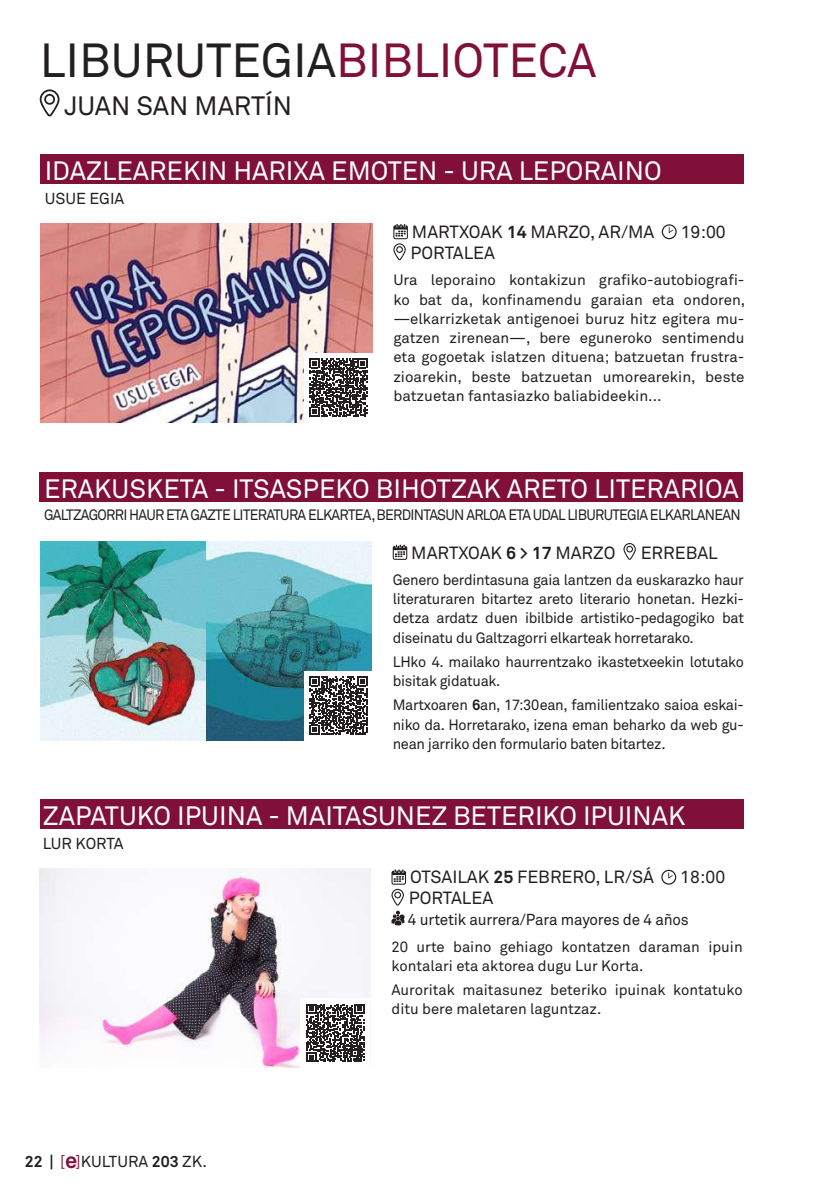
<style>
.page{position:relative;width:819px;height:1191px;background:#fff}
.page>*{position:absolute;margin:0;border:0;box-sizing:border-box;transform-origin:0 0}
.t1{font:47.25px "Akkurat Pro";color:#231f20}
.t2{font:26.25px "Akkurat Pro";color:#fff}
.t3{font:26.25px "Akkurat Pro";color:#231f20}
.t4{font:17.5px "Akkurat Pro";color:#231f20}
.t5{font:15.75px "Akkurat Pro";letter-spacing:-.01em;color:#231f20}
.t6{font:14.88px/19.2px "Akkurat Pro";letter-spacing:-.02em;color:#231f20;text-align:justify}
.t7{font:14.88px/19.2px "Akkurat Pro";color:#231f20}
.t8{font:14.88px "Akkurat Pro";letter-spacing:-.05em;color:#231f20;scale:.94 1}
.s1{color:#811039}
.s2{font-weight:700}
.s3{font-weight:700;font-size:21.88px;color:#811039}
</style>
<div class="page">
<div style="left:39px;top:472px;width:703px;height:30px;background:#811039"></div>
<div style="left:40px;top:154px;width:703px;height:30px;background:#811039"></div>
<div style="left:40px;top:799px;width:703px;height:30px;background:#811039"></div>
<svg style="left:393px;top:545px;width:14px;height:15px"></svg>
<svg style="left:623px;top:543px;width:13px;height:17px"></svg>
<svg style="left:661px;top:224px;width:15px;height:15px"></svg>
<svg style="left:393px;top:224px;width:15px;height:36px"></svg>
<svg style="left:661px;top:869px;width:15px;height:15px"></svg>
<svg style="left:391px;top:869px;width:15px;height:56px"></svg>
<svg style="left:40px;top:89px;width:20px;height:28px"></svg>
<img style="left:40px;top:541px;width:331px;height:199px">
<img style="left:41px;top:223px;width:331px;height:199px">
<img style="left:39px;top:869px;width:331px;height:198px">
<div style="left:304px;top:353px;width:69px;height:69px;background:#fff"></div>
<svg style="left:309px;top:358px;width:58px;height:58px"></svg>
<div style="left:304px;top:671px;width:69px;height:69px;background:#fff"></div>
<svg style="left:309px;top:676px;width:58px;height:58px"></svg>
<div style="left:300px;top:998px;width:70px;height:69px;background:#fff"></div>
<svg style="left:306px;top:1004px;width:58px;height:58px"></svg>
<hr style="left:818px;top:780px;width:1px;height:250px;background:#d6594d">
<h1 class="t1" style="left:40px;top:33px;width:558px">LIBURUTEGIA<span class="s1">BIBLIOTECA</span></h1>
<h2 class="t3" style="left:64px;top:91px;width:229px">JUAN SAN MARTÍN</h2>
<h2 class="t2" style="left:45px;top:155px;width:618px">IDAZLEAREKIN HARIXA EMOTEN - URA LEPORAINO</h2>
<p class="t5" style="left:45px;top:189px;width:81px">USUE EGIA</p>
<p class="t4" style="left:412px;top:222px;width:244px">MARTXOAK <span class="s2">14</span> MARZO, AR/MA</p>
<p class="t4" style="left:680px;top:222px;width:46px">19:00</p>
<p class="t4" style="left:410px;top:243px;width:86px">PORTALEA</p>
<p class="t6" style="left:393px;top:271px;width:353px">Ura leporaino kontakizun grafiko-autobiografi&shy;ko bat da, konfinamendu garaian eta ondoren, —elkarrizketak antigenoei buruz hitz egitera mu&shy;gatzen zirenean—, bere eguneroko sentimendu eta gogoetak islatzen dituena; batzuetan frustra&shy;zioarekin, beste batzuetan umorearekin, beste batzuetan fantasiazko baliabideekin...</p>
<h2 class="t2" style="left:44px;top:473px;width:696px">ERAKUSKETA - ITSASPEKO BIHOTZAK ARETO LITERARIOA</h2>
<p class="t8" style="left:44px;top:506px;width:742px">GALTZAGORRI HAUR ETA GAZTE LITERATURA ELKARTEA, BERDINTASUN ARLOA ETA UDAL LIBURUTEGIA ELKARLANEAN</p>
<p class="t4" style="left:411px;top:542px;width:205px">MARTXOAK <span class="s2">6 &gt; 17</span> MARZO</p>
<p class="t4" style="left:640px;top:542px;width:79px">ERREBAL</p>
<p class="t6" style="left:393px;top:570px;width:352px">Genero berdintasuna gaia lantzen da euskarazko haur literaturaren bitartez areto literario honetan. Hezki&shy;detza ardatz duen ibilbide artistiko-pedagogiko bat diseinatu du Galtzagorri elkarteak horretarako.</p>
<p class="t6" style="left:393px;top:652px;width:352px">LHko 4. mailako haurrentzako ikastetxeekin lotutako bisitak gidatuak.</p>
<p class="t6" style="left:393px;top:696px;width:352px">Martxoaren <span class="s2">6</span>an, 17:30ean, familientzako saioa eskai&shy;niko da. Horretarako, izena eman beharko da web gu&shy;nean jarriko den formulario baten bitartez.</p>
<h2 class="t2" style="left:43px;top:800px;width:644px">ZAPATUKO IPUINA - MAITASUNEZ BETERIKO IPUINAK</h2>
<p class="t5" style="left:43px;top:834px;width:82px">LUR KORTA</p>
<p class="t5" style="left:25px;top:1152px;width:184px"><span class="s2">22 |</span> <span class="s1">[</span><span class="s3">e</span><span class="s1">]</span>KULTURA <span class="s2">203</span> ZK.</p>
<p class="t4" style="left:410px;top:867px;width:245px">OTSAILAK <span class="s2">25</span> FEBRERO, LR/SÁ</p>
<p class="t4" style="left:680px;top:867px;width:46px">18:00</p>
<p class="t4" style="left:408px;top:888px;width:86px">PORTALEA</p>
<p class="t5" style="left:408px;top:910px;width:282px">4 urtetik aurrera/Para mayores de 4 años</p>
<p class="t7" style="left:391px;top:937px;width:352px">20 urte baino gehiago kontatzen daraman ipuin kontalari eta aktorea dugu Lur Korta.</p>
<p class="t7" style="left:391px;top:980px;width:352px">Auroritak maitasunez beteriko ipuinak kontatuko ditu bere maletaren laguntzaz.</p>
</div>
